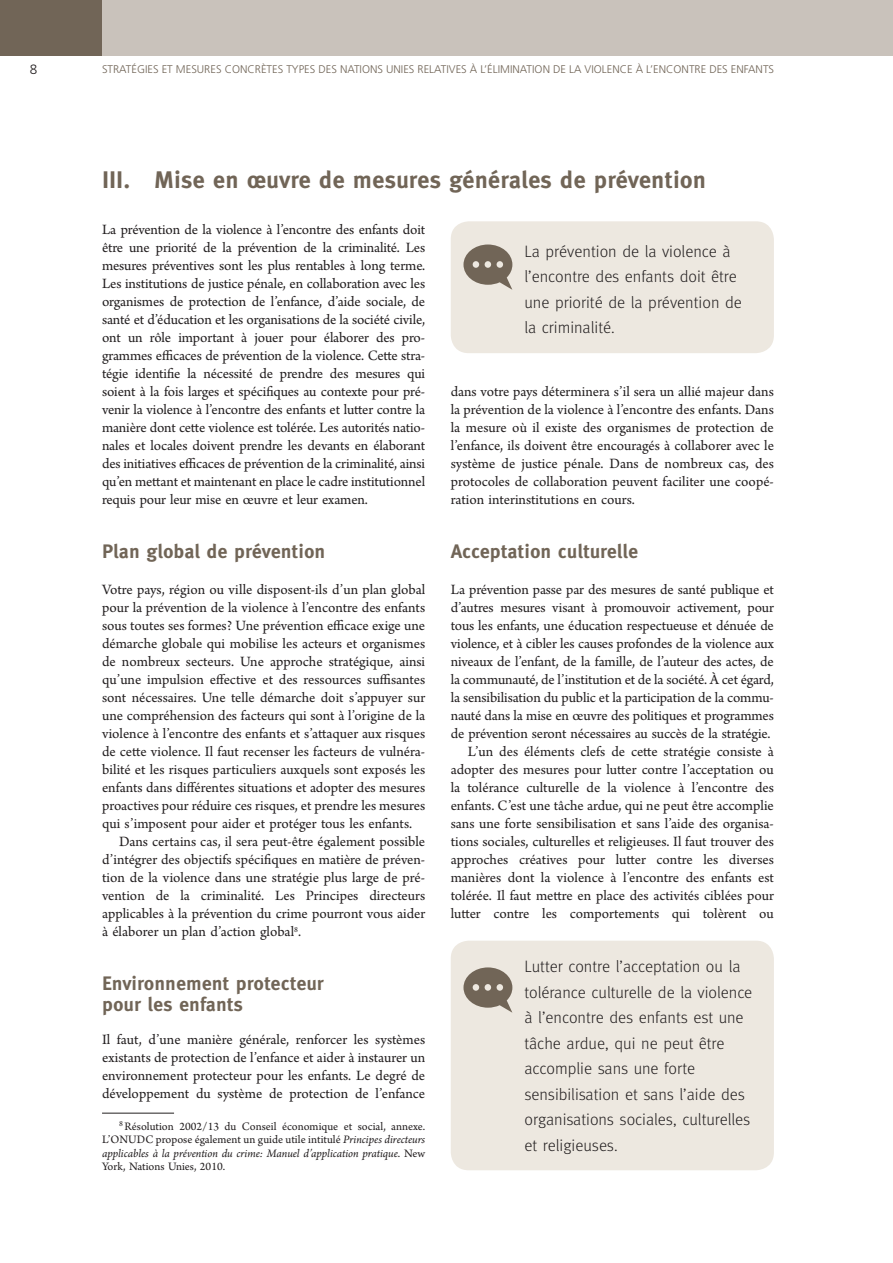
<style>
.page{position:relative;width:893px;height:1263px;background:#fff}
.page>*{position:absolute;margin:0;border:0;box-sizing:border-box;transform-origin:0 0}
.t1{font:700 24px "Meta OT";color:#716557}
.t2{font:700 19.5px/21px "Meta OT";color:#716557}
.t3{font:300 16.5px/25.5px "Meta OT";color:#231f20}
.t4{font:15px/18px "Arno Pro";letter-spacing:-.005em;color:#231f20;text-align:justify}
.t5{font:300 13.5px "Frutiger LT Std";color:#231f20}
.t6{font:12px/13.5px "Arno Pro";color:#231f20;text-align:justify}
.t7{font:300 11.1px "Frutiger LT Std";color:#716557}
.s1{font-style:italic}
</style>
<div class="page">
<div style="left:0;top:0;width:893px;height:55px;background:#c9c2bb"></div>
<div style="left:0;top:0;width:102px;height:55px;background:#716557"></div>
<hr style="left:102px;top:1113px;width:72px;height:1px;background:#231f20">
<div style="left:451px;top:221px;width:323px;height:132px;background:#ede8e0;border-radius:18px"></div>
<svg style="left:463px;top:244px;width:49px;height:46px"></svg>
<div style="left:451px;top:941px;width:323px;height:229px;background:#ede8e0;border-radius:18px"></div>
<svg style="left:463px;top:967px;width:49px;height:46px"></svg>
<p class="t5" style="left:30px;top:62px;width:9px">8</p>
<p class="t7" style="left:102px;top:63px;width:674px">STRATÉGIES ET MESURES CONCRÈTES TYPES DES NATIONS UNIES RELATIVES À L’ÉLIMINATION DE LA VIOLENCE À L’ENCONTRE DES ENFANTS</p>
<h1 class="t1" style="left:102px;top:165px;width:606px">III. Mise en œuvre de mesures générales de prévention</h1>
<p class="t4" style="left:102px;top:221px;width:325px">La prévention de la violence à l’encontre des enfants doit être une priorité de la prévention de la criminalité. Les mesures préventives sont les plus rentables à long terme.<br>Les institutions de justice pénale, en collaboration avec les organismes de protection de l’enfance, d’aide sociale, de santé et d’éducation et les organisations de la société civile, ont un rôle important à jouer pour élaborer des pro&shy;grammes efficaces de prévention de la violence. Cette stra&shy;tégie identifie la nécessité de prendre des mesures qui soient à la fois larges et spécifiques au contexte pour pré&shy;venir la violence à l’encontre des enfants et lutter contre la manière dont cette violence est tolérée. Les autorités natio&shy;nales et locales doivent prendre les devants en élaborant des initiatives efficaces de prévention de la criminalité, ainsi qu’en mettant et maintenant en place le cadre institutionnel requis pour leur mise en œuvre et leur examen.</p>
<h2 class="t2" style="left:102px;top:541px;width:225px">Plan global de prévention</h2>
<p class="t4" style="left:102px;top:581px;width:325px">Votre pays, région ou ville disposent-ils d’un plan global</p>
<p class="t4" style="left:102px;top:599px;width:325px">pour la prévention de la violence à l’encontre des enfants</p>
<p class="t4" style="left:102px;top:617px;width:325px">sous toutes ses formes? Une prévention efficace exige une</p>
<p class="t4" style="left:102px;top:635px;width:325px">démarche globale qui mobilise les acteurs et organismes</p>
<p class="t4" style="left:102px;top:653px;width:325px">de nombreux secteurs. Une approche stratégique, ainsi</p>
<p class="t4" style="left:102px;top:671px;width:325px">qu’une impulsion effective et des ressources suffisantes</p>
<p class="t4" style="left:102px;top:689px;width:325px">sont nécessaires. Une telle démarche doit s’appuyer sur</p>
<p class="t4" style="left:102px;top:707px;width:325px">une compréhension des facteurs qui sont à l’origine de la</p>
<p class="t4" style="left:102px;top:725px;width:325px">violence à l’encontre des enfants et s’attaquer aux risques</p>
<p class="t4" style="left:102px;top:743px;width:325px">de cette violence. Il faut recenser les facteurs de vulnéra-</p>
<p class="t4" style="left:102px;top:761px;width:325px">bilité et les risques particuliers auxquels sont exposés les</p>
<p class="t4" style="left:102px;top:779px;width:325px">enfants dans différentes situations et adopter des mesures</p>
<p class="t4" style="left:102px;top:797px;width:325px">proactives pour réduire ces risques, et prendre les mesures</p>
<p class="t4" style="left:102px;top:815px;width:312px">qui s’imposent pour aider et protéger tous les enfants.</p>
<p class="t4" style="left:119px;top:833px;width:308px">Dans certains cas, il sera peut-être également possible</p>
<p class="t4" style="left:102px;top:851px;width:325px">d’intégrer des objectifs spécifiques en matière de préven-</p>
<p class="t4" style="left:102px;top:869px;width:325px">tion de la violence dans une stratégie plus large de pré-</p>
<p class="t4" style="left:102px;top:887px;width:325px">vention de la criminalité. Les Principes directeurs</p>
<p class="t4" style="left:102px;top:905px;width:325px">applicables à la prévention du crime pourront vous aider</p>
<p class="t4" style="left:102px;top:923px;width:201px">à élaborer un plan d’action global<sup>8</sup>.</p>
<h2 class="t2" style="left:102px;top:973px;width:223px">Environnement protecteur pour les enfants</h2>
<p class="t4" style="left:102px;top:1031px;width:325px">Il faut, d’une manière générale, renforcer les systèmes existants de protection de l’enfance et aider à instaurer un environnement protecteur pour les enfants. Le degré de développement du système de protection de l’enfance</p>
<p class="t6" style="left:102px;top:1120px;width:325px;text-indent:17px"><sup>8</sup> Résolution 2002/13 du Conseil économique et social, annexe.<br>L’ONUDC propose également un guide utile intitulé <span class="s1">Principes directeurs applicables à la prévention du crime: Manuel d’application pratique</span>. New York, Nations Unies, 2010.</p>
<p class="t3" style="left:524px;top:239px;width:219px">La prévention de la violence à l’encontre des enfants doit être une priorité de la prévention de la criminalité.</p>
<p class="t4" style="left:451px;top:383px;width:325px">dans votre pays déterminera s’il sera un allié majeur dans la prévention de la violence à l’encontre des enfants. Dans la mesure où il existe des organismes de protection de l’enfance, ils doivent être encouragés à collaborer avec le système de justice pénale. Dans de nombreux cas, des protocoles de collaboration peuvent faciliter une coopé&shy;ration interinstitutions en cours.</p>
<h2 class="t2" style="left:451px;top:541px;width:189px">Acceptation culturelle</h2>
<p class="t4" style="left:451px;top:581px;width:325px;text-align:right">La prévention passe par des mesures de santé publique et d’autres mesures visant à promouvoir activement, pour tous les enfants, une éducation respectueuse et dénuée de violence, et à cibler les causes profondes de la violence aux niveaux de l’enfant, de la famille, de l’auteur des actes, de la communauté, de l’institution et de la société. À cet égard, la sensibilisation du public et la participation de la commu&shy;nauté dans la mise en œuvre des politiques et programmes de prévention seront nécessaires au succès de la stratégie.<br>L’un des éléments clefs de cette stratégie consiste à adopter des mesures pour lutter contre l’acceptation ou la tolérance culturelle de la violence à l’encontre des enfants. C’est une tâche ardue, qui ne peut être accomplie sans une forte sensibilisation et sans l’aide des organisa&shy;tions sociales, culturelles et religieuses. Il faut trouver des approches créatives pour lutter contre les diverses manières dont la violence à l’encontre des enfants est tolérée. Il faut mettre en place des activités ciblées pour lutter contre les comportements qui tolèrent ou</p>
<p class="t3" style="left:524px;top:954px;width:229px">Lutter contre l’acceptation ou la tolérance culturelle de la violence à l’encontre des enfants est une tâche ardue, qui ne peut être accomplie sans une forte sensibilisation et sans l’aide des organisations sociales, culturelles et religieuses.</p>
</div>
